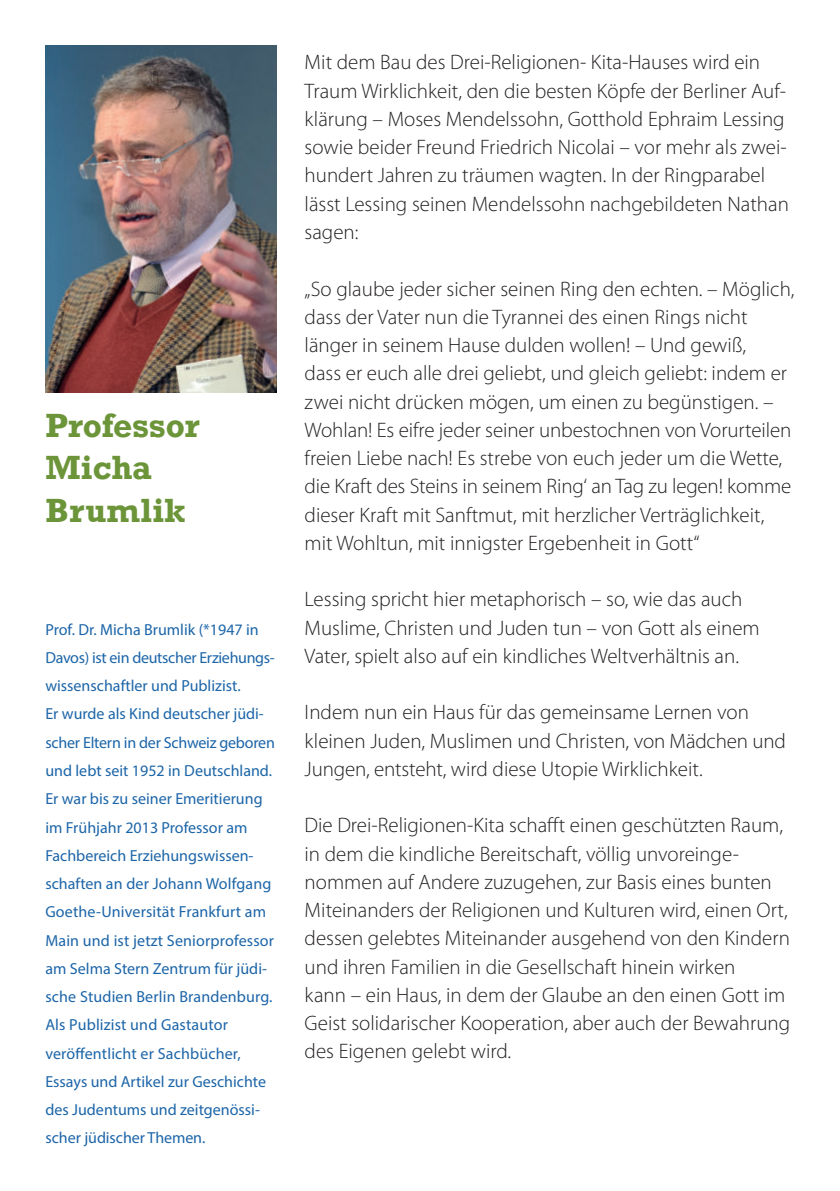
<style>
.page{position:relative;width:840px;height:1191px;background:#fff}
.page>*{position:absolute;margin:0;border:0;box-sizing:border-box;transform-origin:0 0}
.t1{font:700 31.6px/42.4px "Rockwell";letter-spacing:.01em;color:#6c953a}
.t2{font:300 21px/28.2px "Myriad Pro";color:#231f20}
.t3{font:16px/28.2px "Myriad Pro";color:#1c65a8}
</style>
<div class="page">
<img style="left:45px;top:45px;width:231px;height:348px">
<h1 class="t1" style="left:45px;top:404px;width:156px">Professor<br>Micha<br>Brumlik</h1>
<p class="t3" style="left:45px;top:616px;width:231px">Prof. Dr. Micha Brumlik (*1947 in<br>Davos) ist ein deutscher Erziehungs&shy;wissenschaftler und Publizist.<br>Er wurde als Kind deutscher jüdi&shy;scher Eltern in der Schweiz geboren und lebt seit 1952 in Deutschland.<br>Er war bis zu seiner Emeritierung im Frühjahr 2013 Professor am<br>Fachbereich Erziehungswissen&shy;schaften an der Johann Wolfgang<br>Goethe-Universität Frankfurt am<br>Main und ist jetzt Seniorpro fessor am Selma Stern Zentrum für jüdi&shy;sche Studien Berlin Brandenburg.<br>Als Publizist und Gast autor veröffentlicht er Sachbücher,<br>Essays und Artikel zur Geschichte des Judentums und zeitgenössi&shy;scher jüdischer Themen.</p>
<p class="t2" style="left:304px;top:50px;width:485px">Mit dem Bau des Drei-Religionen- Kita-Hauses wird ein Traum Wirklichkeit, den die besten Köpfe der Berliner Auf&shy;klärung – Moses Mendelssohn, Gotthold Ephraim Lessing sowie beider Freund Friedrich Nicolai – vor mehr als zwei&shy;hundert Jahren zu träumen wagten. In der Ringparabel lässt Lessing seinen Mendelssohn nachgebildeten Nathan sagen:</p>
<p class="t2" style="left:304px;top:276px;width:491px">„So glaube jeder sicher seinen Ring den echten. – Möglich, dass der Vater nun die Tyrannei des einen Rings nicht länger in seinem Hause dulden wollen! – Und gewiß,<br>dass er euch alle drei geliebt, und gleich geliebt: indem er zwei nicht drücken mögen, um einen zu begünstigen. – Wohlan! Es eifre jeder seiner unbestochnen von Vorurteilen freien Liebe nach! Es strebe von euch jeder um die Wette, die Kraft des Steins in seinem Ring‘ an Tag zu legen! komme dieser Kraft mit Sanftmut, mit herzlicher Verträglichkeit, mit Wohltun, mit innigster Ergebenheit in Gott“</p>
<p class="t2" style="left:304px;top:587px;width:456px">Lessing spricht hier metaphorisch – so, wie das auch<br>Muslime, Christen und Juden tun – von Gott als einem<br>Vater, spielt also auf ein kindliches Weltverhältnis an.</p>
<p class="t2" style="left:304px;top:700px;width:482px">Indem nun ein Haus für das gemeinsame Lernen von kleinen Juden, Muslimen und Christen, von Mädchen und<br>Jungen, entsteht, wird diese Utopie Wirklichkeit.</p>
<p class="t2" style="left:304px;top:813px;width:487px">Die Drei-Religionen-Kita schafft einen geschützten Raum, in dem die kindliche Bereitschaft, völlig unvoreinge&shy;nommen auf Andere zuzugehen, zur Basis eines bunten Miteinanders der Religionen und Kulturen wird, einen Ort, dessen gelebtes Miteinander ausgehend von den Kindern und ihren Familien in die Gesellschaft hinein wirken<br>kann – ein Haus, in dem der Glaube an den einen Gott im Geist solidarischer Kooperation, aber auch der Bewahrung des Eigenen gelebt wird.</p>
</div>
